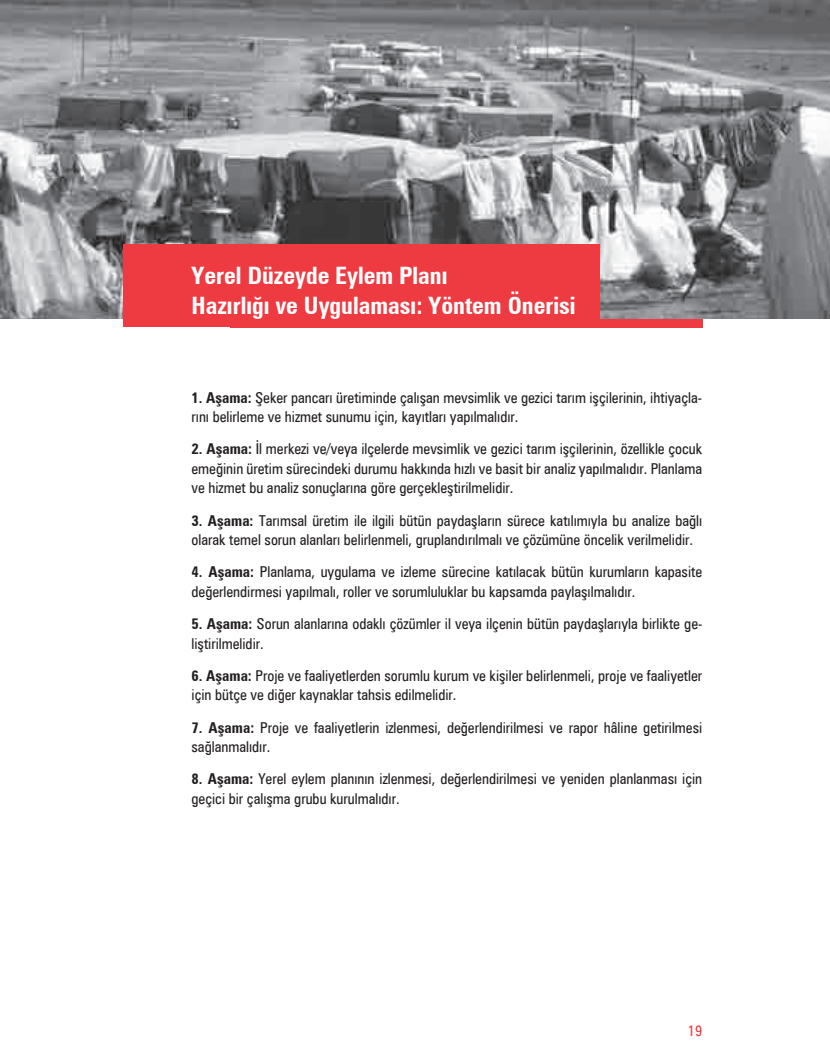
<style>
.page{position:relative;width:830px;height:1063px;background:#fff}
.page>*{position:absolute;margin:0;border:0;box-sizing:border-box;transform-origin:0 0}
.t1{font:700 condensed 24px/29.7px "Zurich BT";color:#fff}
.t2{font:condensed 15px/19.5px "Zurich BT";color:#231f20}
.t3{font:condensed 15px "Zurich BT";color:#ee3a41}
.s1{font-weight:700}
</style>
<div class="page">
<div style="left:230px;top:274px;width:472px;height:53px;background:#ee3a41"></div>
<img style="left:0;top:0;width:829px;height:319px">
<div style="left:123px;top:244px;width:477px;height:83px;background:#ee3a41"></div>
<h1 class="t1" style="left:191px;top:260px;width:385px">Yerel Düzeyde Eylem Planı<br>Hazırlığı ve Uygulaması: Yöntem Önerisi</h1>
<p class="t2" style="left:191px;top:387px;width:511px"><span class="s1">1. Aşama:</span> Şeker pancarı üretiminde çalışan mevsimlik ve gezici tarım işçilerinin, ihtiyaçla&shy;rını belirleme ve hizmet sunumu için, kayıtları yapılmalıdır.</p>
<p class="t2" style="left:191px;top:439px;width:512px;text-align:justify"><span class="s1">2. Aşama:</span> İl merkezi ve/veya ilçelerde mevsimlik ve gezici tarım işçilerinin, özellikle çocuk emeğinin üretim sürecindeki durumu hakkında hızlı ve basit bir analiz yapılmalıdır. Planlama ve hizmet bu analiz sonuçlarına göre gerçekleştirilmelidir.</p>
<p class="t2" style="left:191px;top:510px;width:512px"><span class="s1">3. Aşama:</span> Tarımsal üretim ile ilgili bütün paydaşların sürece katılımıyla bu analize bağlı olarak temel sorun alanları belirlenmeli, gruplandırılmalı ve çözümüne öncelik verilmelidir.</p>
<p class="t2" style="left:191px;top:562px;width:512px"><span class="s1">4. Aşama:</span> Planlama, uygulama ve izleme sürecine katılacak bütün kurumların kapasite değerlendirmesi yapılmalı, roller ve sorumluluklar bu kapsamda paylaşılmalıdır.</p>
<p class="t2" style="left:191px;top:614px;width:512px"><span class="s1">5. Aşama:</span> Sorun alanlarına odaklı çözümler il veya ilçenin bütün paydaşlarıyla birlikte ge&shy;liştirilmelidir.</p>
<p class="t2" style="left:191px;top:666px;width:512px"><span class="s1">6. Aşama:</span> Proje ve faaliyetlerden sorumlu kurum ve kişiler belirlenmeli, proje ve faaliyetler için bütçe ve diğer kaynaklar tahsis edilmelidir.</p>
<p class="t2" style="left:191px;top:717px;width:512px"><span class="s1">7. Aşama:</span> Proje ve faaliyetlerin izlenmesi, değerlendirilmesi ve rapor hâline getirilmesi sağlanmalıdır.</p>
<p class="t2" style="left:191px;top:769px;width:512px"><span class="s1">8. Aşama:</span> Yerel eylem planının izlenmesi, değerlendirilmesi ve yeniden planlanması için geçici bir çalışma grubu kurulmalıdır.</p>
<p class="t3" style="left:687px;top:1022px;width:16px">19</p>
</div>
